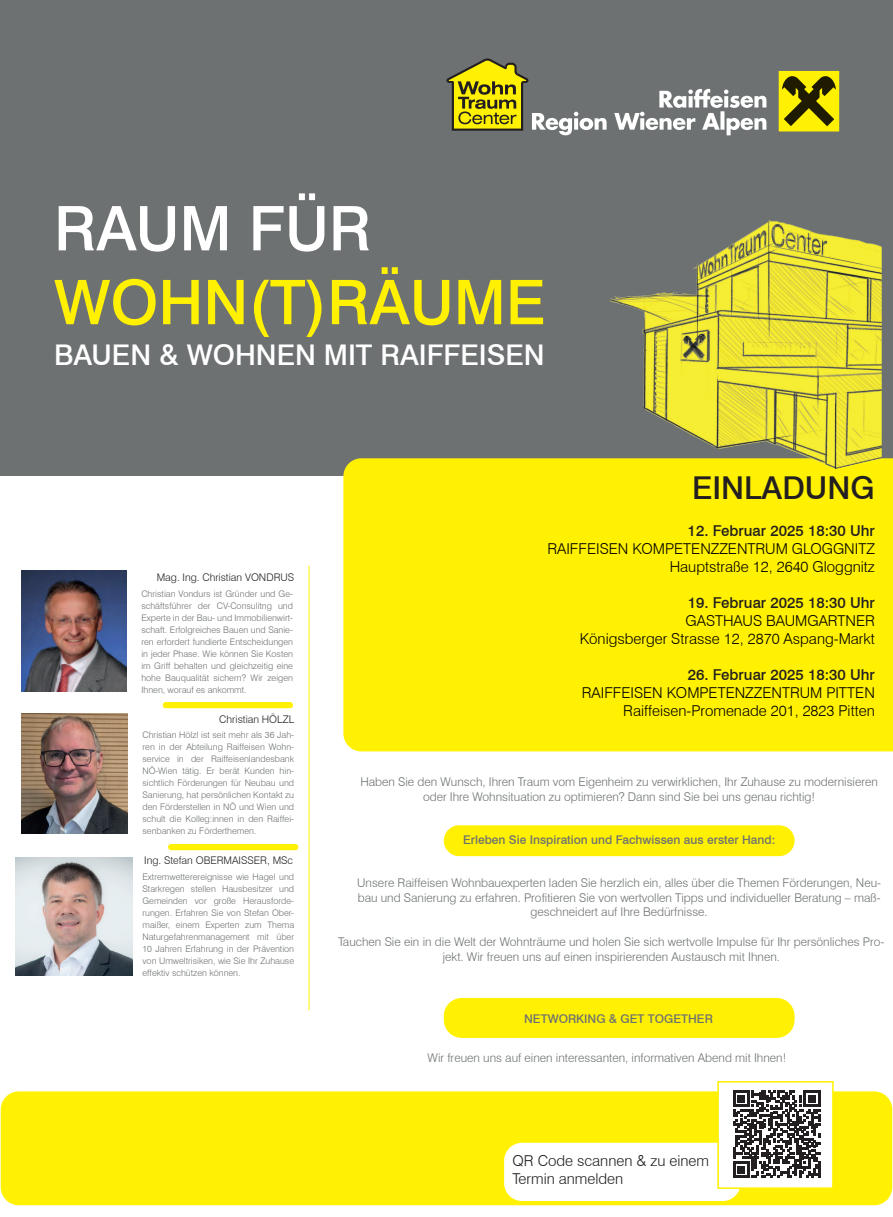
<style>
.page{position:relative;width:893px;height:1217px;background:#fff}
.page>*{position:absolute;margin:0;border:0;box-sizing:border-box;transform-origin:0 0}
.t1{font:500 61.5px "Swiss 721 BT";color:#fff101}
.t2{font:500 61.5px "Swiss 721 BT";color:#fff}
.t3{font:500 31.5px "Swiss 721 BT";color:#231f20}
.t4{font:500 28.5px "Swiss 721 BT";color:#fff}
.t5{font:300 15px/18px "Swiss 721 BT";color:#000;text-align:right}
.t6{font:500 15px "Swiss 721 BT";color:#231f20}
.t7{font:300 15px/18px "Swiss 721 BT";color:#231f20}
.t8{font:300 12px/14.4px "Swiss 721 BT";color:#6d7172;text-align:center}
.t9{font:500 12px "Swiss 721 BT";color:#6d7172}
.t10{font:300 10.5px "Swiss 721 BT";color:#231f20}
.t11{font:300 9px/12px "Swiss 721 BT";color:#6d7172;text-align:justify}
</style>
<div class="page">
<div style="left:0;top:0;width:893px;height:475px;background:#6d7172"></div>
<div style="left:1px;top:1091px;width:891px;height:113px;background:#fff101;border-radius:18px"></div>
<hr style="left:309px;top:565px;width:1px;height:445px;background:#fff101">
<div style="left:343px;top:458px;width:550px;height:293px;background:#fff101"></div>
<div style="left:504px;top:1142px;width:237px;height:58px;background:#fff;border-radius:18px"></div>
<div style="left:718px;top:1081px;width:115px;height:106px;background:#fff"></div>
<svg style="left:733px;top:1090px;width:87px;height:87px"></svg>
<div style="left:717px;top:1080px;width:117px;height:108px;border:2px solid #fff101"></div>
<img style="left:16px;top:857px;width:116px;height:118px">
<img style="left:21px;top:571px;width:106px;height:120px">
<img style="left:21px;top:713px;width:106px;height:120px">
<div style="left:444px;top:825px;width:351px;height:30px;background:#fff101;border-radius:15px"></div>
<div style="left:163px;top:701px;width:130px;height:7px;background:#fff101;border-radius:3px"></div>
<div style="left:168px;top:843px;width:130px;height:7px;background:#fff101;border-radius:3px"></div>
<div style="left:779px;top:71px;width:60px;height:60px;background:#fff101"></div>
<svg style="left:782px;top:76px;width:54px;height:50px"></svg>
<svg style="left:446px;top:58px;width:320px;height:77px"></svg>
<img style="left:560px;top:220px;width:333px;height:252px">
<div style="left:444px;top:997px;width:351px;height:40px;background:#fff101;border-radius:18px"></div>
<h1 class="t2" style="left:54px;top:191px;width:319px">RAUM FÜR</h1>
<h1 class="t1" style="left:54px;top:265px;width:493px">WOHN(T)RÄUME</h1>
<h3 class="t4" style="left:54px;top:337px;width:492px">BAUEN &amp; WOHNEN MIT RAIFFEISEN</h3>
<p class="t10" style="left:157px;top:570px;width:139px">Mag. Ing. Christian VONDRUS</p>
<p class="t11" style="left:141px;top:588px;width:153px">Christian Vondurs ist Gründer und Ge&shy;schäftsführer der CV-Consulitng und Experte in der Bau- und Immobilienwirt&shy;schaft. Erfolgreiches Bauen und Sanie&shy;ren erfordert fundierte Entscheidungen in jeder Phase. Wie können Sie Kosten im Griff behalten und gleichzeitig eine hohe Bauqualität sichern? Wir zeigen Ihnen, worauf es ankommt.</p>
<p class="t11" style="left:142px;top:728px;width:153px">Christian Hölzl ist seit mehr als 36 Jah&shy;ren in der Abteilung Raiffeisen Wohn&shy;service in der Raiffeisenlandesbank NÖ-Wien tätig. Er berät Kunden hin&shy;sichtlich Förderungen für Neubau und Sanierung, hat persönlichen Kontakt zu den Förderstellen in NÖ und Wien und schult die Kolleg:innen in den Raiffei&shy;senbanken zu Förderthemen.</p>
<p class="t11" style="left:142px;top:870px;width:153px">Extremwetterereignisse wie Hagel und Starkregen stellen Hausbesitzer und Gemeinden vor große Herausforde&shy;rungen. Erfahren Sie von Stefan Ober&shy;maißer, einem Experten zum Thema Naturgefahrenmanagement mit über 10 Jahren Erfahrung in der Prävention von Umweltrisiken, wie Sie Ihr Zuhause effektiv schützen können.</p>
<p class="t10" style="left:219px;top:713px;width:76px">Christian HÖLZL</p>
<p class="t10" style="left:144px;top:853px;width:150px">Ing. Stefan OBERMAISSER, MSc</p>
<h2 class="t3" style="left:692px;top:469px;width:184px">EINLADUNG</h2>
<h3 class="t6" style="left:688px;top:521px;width:189px">12. Februar 2025 18:30 Uhr</h3>
<h3 class="t5" style="left:547px;top:539px;width:329px">RAIFFEISEN KOMPETENZZENTRUM GLOGGNITZ<br>Hauptstraße 12, 2640 Gloggnitz</h3>
<h3 class="t6" style="left:688px;top:593px;width:189px">19. Februar 2025 18:30 Uhr</h3>
<h3 class="t5" style="left:580px;top:611px;width:297px">GASTHAUS BAUMGARTNER<br>Königsberger Strasse 12, 2870 Aspang-Markt</h3>
<h3 class="t6" style="left:688px;top:665px;width:189px">26. Februar 2025 18:30 Uhr</h3>
<h3 class="t5" style="left:582px;top:683px;width:295px">RAIFFEISEN KOMPETENZZENTRUM PITTEN<br>Raiffeisen-Promenade 201, 2823 Pitten</h3>
<h3 class="t8" style="left:360px;top:774px;width:519px">Haben Sie den Wunsch, Ihren Traum vom Eigenheim zu verwirklichen, Ihr Zuhause zu modernisieren oder Ihre Wohnsituation zu optimieren? Dann sind Sie bei uns genau richtig!</h3>
<h3 class="t9" style="left:463px;top:832px;width:314px">Erleben Sie Inspiration und Fachwissen aus erster Hand:</h3>
<p class="t8" style="left:357px;top:875px;width:525px">Unsere Raiffeisen Wohnbauexperten laden Sie herzlich ein, alles über die Themen Förderungen, Neu&shy;bau und Sanierung zu erfahren. Profitieren Sie von wertvollen Tipps und individueller Beratung – maß&shy;geschneidert auf Ihre Bedürfnisse.</p>
<h3 class="t8" style="left:338px;top:934px;width:548px">Tauchen Sie ein in die Welt der Wohnträume und holen Sie sich wertvolle Impulse für Ihr persönliches Pro&shy;jekt. Wir freuen uns auf einen inspirierenden Austausch mit Ihnen.</h3>
<h3 class="t9" style="left:524px;top:1011px;width:190px">NETWORKING &amp; GET TOGETHER</h3>
<h3 class="t8" style="left:428px;top:1050px;width:360px">Wir freuen uns auf einen interessanten, informativen Abend mit Ihnen!</h3>
<h3 class="t7" style="left:513px;top:1151px;width:198px">QR Code scannen &amp; zu einem<br>Termin anmelden</h3>
</div>
